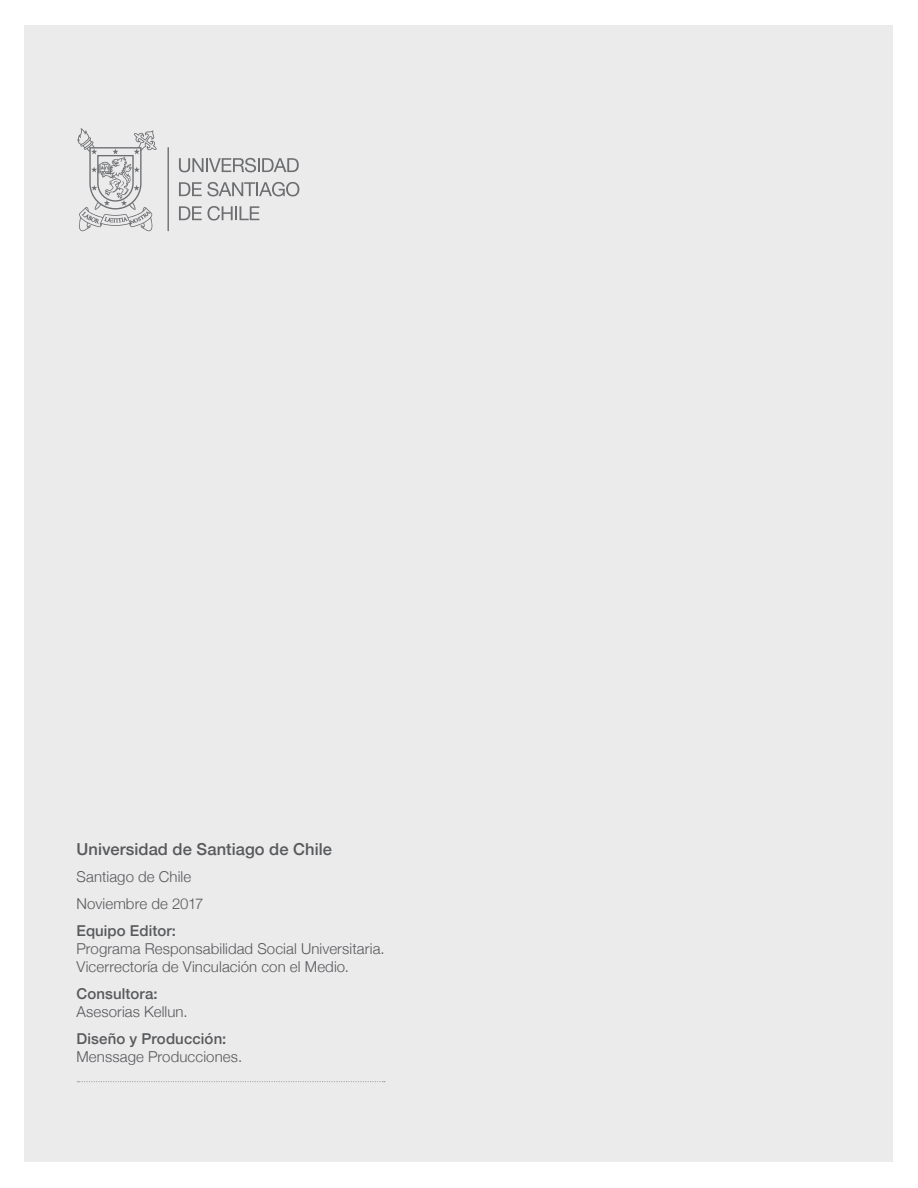
<style>
.page{position:relative;width:918px;height:1188px;background:#fff}
.page>*{position:absolute;margin:0;border:0;box-sizing:border-box;transform-origin:0 0}
.t1{font:500 16.5px "Helvetica Neue";letter-spacing:.005em;color:#58595b}
.t2{font:300 15px/27px "Helvetica Neue";letter-spacing:.01em;color:#58595b}
.t3{font:500 15px "Helvetica Neue";letter-spacing:.01em;color:#58595b}
</style>
<div class="page">
<div style="left:24px;top:26px;width:868px;height:1136px;background:#ebebec"></div>
<svg style="left:179px;top:158px;width:120px;height:14px"></svg>
<svg style="left:179px;top:182px;width:120px;height:14px"></svg>
<svg style="left:179px;top:206px;width:80px;height:15px"></svg>
<hr style="left:168px;top:147px;width:1px;height:84px;background:#6d6e71">
<svg style="left:77px;top:128px;width:80px;height:103px"></svg>
<svg style="left:77px;top:1081px;width:308px;height:1px"></svg>
<p class="t1" style="left:77px;top:836px;width:257px">Universidad de Santiago de Chile</p>
<p class="t2" style="left:77px;top:862px;width:129px">Santiago de Chile<br>Noviembre de 2017</p>
<p class="t3" style="left:77px;top:919px;width:101px">Equipo Editor:</p>
<p class="t2" style="left:77px;top:939px;width:310px;line-height:18px">Programa Responsabilidad Social Universitaria.<br>Vicerrectoría de Vinculación con el Medio.</p>
<p class="t3" style="left:77px;top:982px;width:83px">Consultora:</p>
<p class="t2" style="left:77px;top:997px;width:113px">Asesorias Kellun.</p>
<p class="t3" style="left:77px;top:1027px;width:151px">Diseño y Producción:</p>
<p class="t2" style="left:77px;top:1042px;width:167px">Menssage Producciones.</p>
</div>
